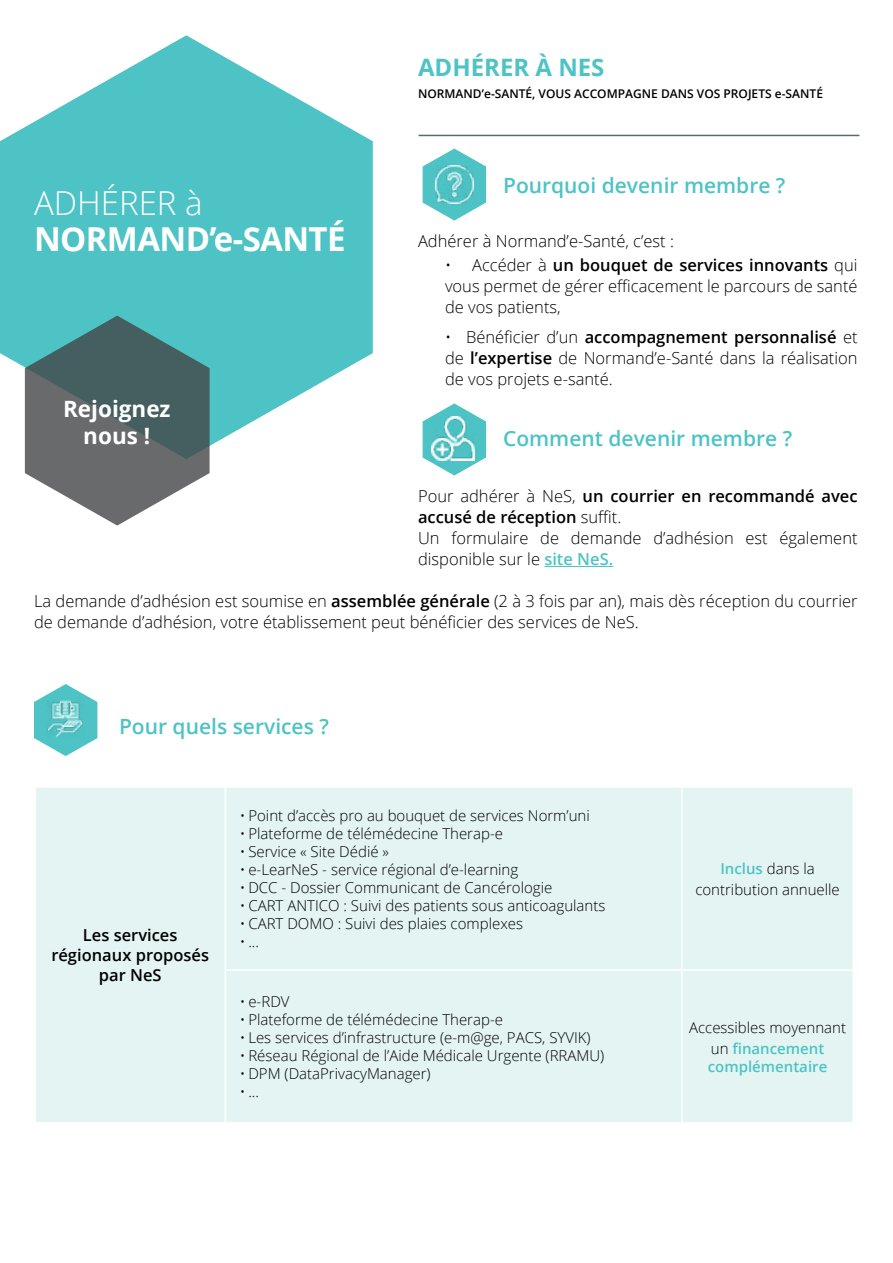
<style>
.page{position:relative;width:893px;height:1263px;background:#fff}
.page>*{position:absolute;margin:0;border:0;box-sizing:border-box;transform-origin:0 0}
.t1{font:700 33px "Open Sans";letter-spacing:-.02em;color:#fff}
.t2{font:300 33px "Open Sans";color:#fff}
.t3{font:700 24px "Open Sans";color:#4dc3c5}
.t4{font:700 22.5px/27px "Open Sans";color:#fff;text-align:center}
.t5{font:600 21px "Open Sans";color:#4dc3c5}
.t6{font:300 16.5px/21px "Open Sans";color:#000;text-align:justify}
.t7{font:600 16.5px/19.8px "Open Sans";color:#000;text-align:center}
.t8{font:300 15px/21px "Open Sans";color:#000;text-align:center}
.t9{font:600 15px "Open Sans";color:#4dc3c5}
.t10{font:600 12px "Open Sans";color:#000}
.s1{font-weight:600}
.s2{font-weight:600;color:#4dc3c5}
</style>
<div class="page">
<svg style="left:34px;top:684px;width:63px;height:72px"></svg>
<img style="left:47px;top:701px;width:38px;height:37px">
<svg style="left:423px;top:149px;width:63px;height:72px"></svg>
<img style="left:435px;top:165px;width:38px;height:39px">
<svg style="left:423px;top:403px;width:63px;height:72px"></svg>
<img style="left:431px;top:417px;width:43px;height:43px">
<hr style="left:544px;top:566px;width:69px;height:1px;background:#4dc3c5">
<hr style="left:419px;top:135px;width:440px;height:1px;background:#5e676b">
<svg style="left:0;top:35px;width:373px;height:424px;fill:#4dc3c5"></svg>
<svg style="left:25px;top:316px;width:185px;height:210px"></svg>
<div style="left:36px;top:788px;width:817px;height:334px;background:#e4f4f3"></div>
<hr style="left:225px;top:788px;width:1px;height:181px;background:#fff">
<hr style="left:681px;top:788px;width:1px;height:181px;background:#fff">
<hr style="left:225px;top:969px;width:457px;height:2px;background:#fff">
<hr style="left:225px;top:971px;width:1px;height:151px;background:#fff">
<hr style="left:682px;top:969px;width:172px;height:2px;background:#fff">
<hr style="left:681px;top:971px;width:1px;height:151px;background:#fff">
<h1 class="t2" style="left:34px;top:181px;width:170px">ADHÉRER à</h1>
<h1 class="t1" style="left:34px;top:221px;width:313px">NORMAND’e-SANTÉ</h1>
<h3 class="t4" style="left:63px;top:395px;width:109px">Rejoignez nous !</h3>
<h2 class="t3" style="left:418px;top:53px;width:188px">ADHÉRER À NES</h2>
<p class="t10" style="left:418px;top:86px;width:406px">NORMAND’e-SANTÉ, VOUS ACCOMPAGNE DANS VOS PROJETS e-SANTÉ</p>
<p class="t5" style="left:503px;top:171px;width:284px">Pourquoi devenir membre ?</p>
<p class="t6" style="left:418px;top:230px;width:257px">Adhérer à Normand’e-Santé, c’est :</p>
<p class="t6" style="left:445px;top:254px;width:414px">• Accéder à <span class="s1">un bouquet de services innovants</span> qui vous permet de gérer efficacement le parcours de santé de vos patients,</p>
<p class="t6" style="left:445px;top:326px;width:414px">• Bénéficier d’un <span class="s1">accompagnement personnalisé</span> et de <span class="s1">l’expertise</span> de Normand’e-Santé dans la réalisation de vos projets e-santé.</p>
<p class="t5" style="left:503px;top:424px;width:291px">Comment devenir membre ?</p>
<p class="t6" style="left:418px;top:485px;width:441px;text-align:left">Pour adhérer à NeS, <span class="s1">un courrier en recommandé avec accusé de réception</span> suffit.<br>Un formulaire de demande d’adhésion est également disponible sur le <span class="s2">site NeS.</span></p>
<p class="t6" style="left:34px;top:590px;width:825px">La demande d’adhésion est soumise en <span class="s1">assemblée générale</span> (2 à 3 fois par an), mais dès réception du courrier de demande d’adhésion, votre établissement peut bénéficier des services de NeS.</p>
<p class="t5" style="left:119px;top:712px;width:211px">Pour quels services ?</p>
<p class="t7" style="left:51px;top:925px;width:159px">Les services régionaux proposés par NeS</p>
<p class="t8" style="left:240px;top:805px;width:351px">• Point d’accès pro au bouquet de services Norm’uni</p>
<p class="t8" style="left:240px;top:823px;width:265px">• Plateforme de télémédecine Therap-e</p>
<p class="t8" style="left:240px;top:841px;width:151px">• Service « Site Dédié »</p>
<p class="t8" style="left:240px;top:859px;width:280px">• e-LearNeS - service régional d’e-learning</p>
<p class="t8" style="left:240px;top:877px;width:314px">• DCC - Dossier Communicant de Cancérologie</p>
<p class="t8" style="left:240px;top:895px;width:367px">• CART ANTICO : Suivi des patients sous anticoagulants</p>
<p class="t8" style="left:240px;top:913px;width:285px">• CART DOMO : Suivi des plaies complexes</p>
<p class="t8" style="left:240px;top:931px;width:21px">• ...</p>
<p class="t8" style="left:240px;top:991px;width:51px">• e-RDV</p>
<p class="t8" style="left:240px;top:1009px;width:265px">• Plateforme de télémédecine Therap-e</p>
<p class="t8" style="left:240px;top:1027px;width:352px">• Les services d’infrastructure (e-m@ge, PACS, SYVIK)</p>
<p class="t8" style="left:240px;top:1045px;width:366px">• Réseau Régional de l’Aide Médicale Urgente (RRAMU)</p>
<p class="t8" style="left:240px;top:1063px;width:192px">• DPM (DataPrivacyManager)</p>
<p class="t8" style="left:240px;top:1081px;width:21px">• ...</p>
<p class="t8" style="left:695px;top:857px;width:146px"><span class="s2">Inclus</span> dans la contribution annuelle</p>
<p class="t8" style="left:689px;top:1016px;width:158px">Accessibles moyennant un <span class="s2">financement</span></p>
<p class="t9" style="left:708px;top:1056px;width:121px">complémentaire</p>
</div>
